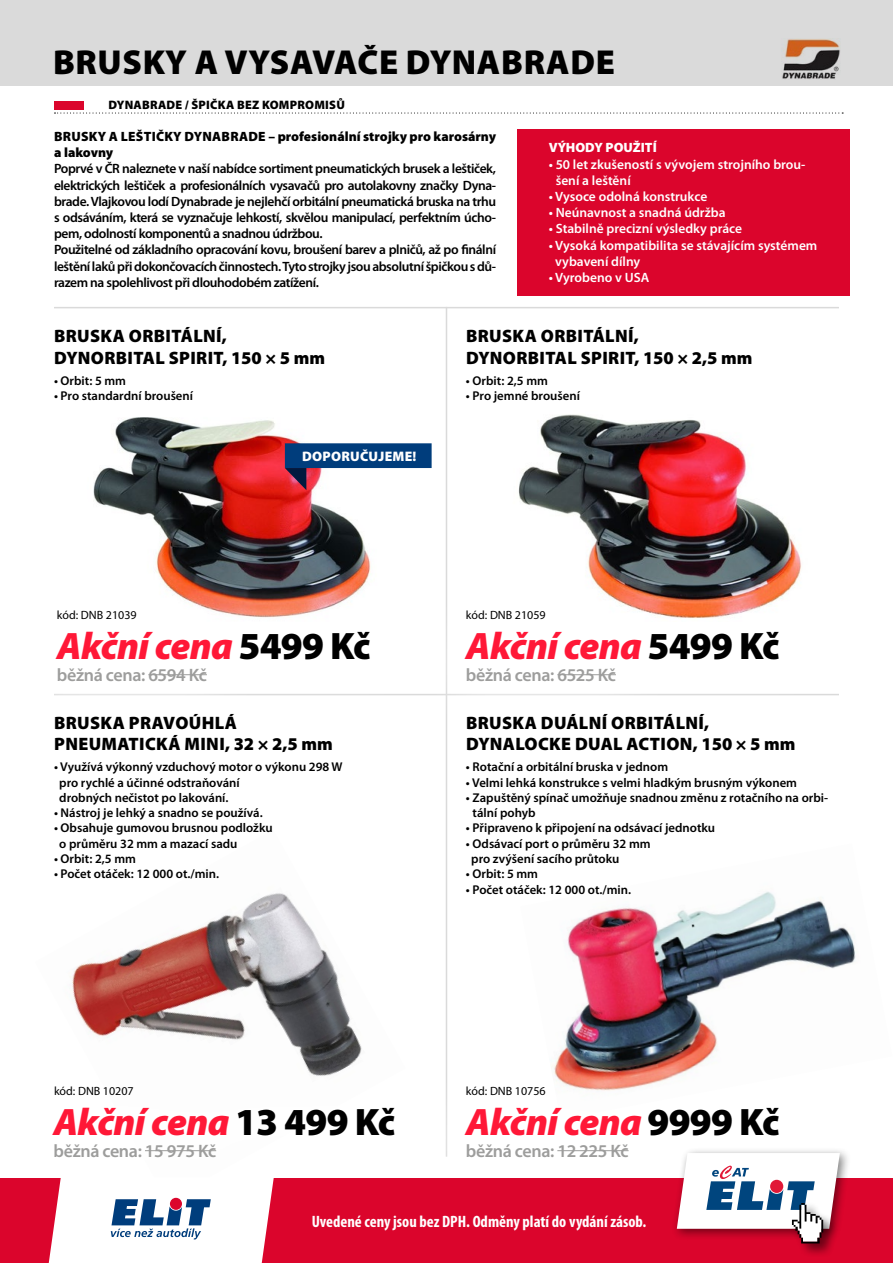
<style>
.page{position:relative;width:893px;height:1263px;background:#fff}
.page>*{position:absolute;margin:0;border:0;box-sizing:border-box;transform-origin:0 0}
.t1{font:italic 900 38.4px "Myriad Pro";letter-spacing:-.02em;color:#ff1837}
.t2{font:900 34.8px "Myriad Pro";letter-spacing:.01em;color:#000}
.t3{font:900 18px/21.6px "Myriad Pro";letter-spacing:.02em;color:#000}
.t4{font:600 18px "Myriad Pro";letter-spacing:-.02em;color:#9d9d9c}
.t5{font:700 condensed 16.5px "Myriad Pro";color:#fff}
.t6{font:900 13.8px "Myriad Pro";letter-spacing:.02em;color:#fff}
.t7{font:600 13.5px/16.2px "Myriad Pro";letter-spacing:-.03em;color:#000}
.t8{font:600 13.5px/16.2px "Myriad Pro";color:#fff}
.t9{font:900 13.5px/16.2px "Myriad Pro";letter-spacing:.02em;color:#000}
.t10{font:900 13.5px "Myriad Pro";color:#fff}
.t11{font:600 12.75px/15.3px "Myriad Pro";color:#000}
.t12{font:900 12.3px "Myriad Pro";letter-spacing:.02em;color:#000}
.t13{font:12px "Myriad Pro";color:#000}
.s1{font-style:normal;color:#000}
</style>
<div class="page">
<img style="left:72px;top:893px;width:290px;height:162px">
<div style="left:0;top:0;width:893px;height:85px;background:#dadada"></div>
<img style="left:782px;top:38px;width:58px;height:41px">
<svg style="left:55px;top:113px;width:788px;height:1px"></svg>
<div style="left:55px;top:101px;width:29px;height:8px;background:#db052c"></div>
<div style="left:517px;top:129px;width:333px;height:167px;background:#db052c"></div>
<hr style="left:54px;top:307px;width:785px;height:1px;background:#dadada">
<hr style="left:54px;top:694px;width:785px;height:1px;background:#dadada">
<img style="left:93px;top:417px;width:278px;height:162px">
<hr style="left:446px;top:307px;width:1px;height:850px;background:#dadada">
<div style="left:5px;top:579px;width:417px;height:154px;background:#fff"></div>
<hr style="left:148px;top:674px;width:59px;height:1px;background:#9d9d9c">
<div style="left:414px;top:579px;width:417px;height:154px;background:#fff"></div>
<hr style="left:557px;top:674px;width:59px;height:1px;background:#9d9d9c">
<svg style="left:285px;top:443px;width:147px;height:47px"></svg>
<img style="left:560px;top:891px;width:296px;height:164px">
<img style="left:518px;top:414px;width:284px;height:205px">
<div style="left:414px;top:1055px;width:417px;height:154px;background:#fff"></div>
<hr style="left:557px;top:1150px;width:72px;height:1px;background:#9d9d9c">
<hr style="left:145px;top:1150px;width:71px;height:1px;background:#9d9d9c">
<div style="left:0;top:1178px;width:893px;height:85px;background:#db052c"></div>
<svg style="left:49px;top:1178px;width:225px;height:85px;background:#e4dde5"></svg>
<div style="left:671px;top:1147px;width:180px;height:94px;background:#000;opacity:.5"></div>
<div style="left:790px;top:1201px;width:47px;height:57px;background:#000;opacity:.5"></div>
<svg style="left:677px;top:1153px;width:163px;height:90px"></svg>
<h2 class="t2" style="left:53px;top:43px;width:23px">BRU</h2>
<h2 class="t2" style="left:123px;top:43px;width:234px">SKY A VYSAVAČE</h2>
<h2 class="t2" style="left:406px;top:43px;width:70px">DYNABRADE</h2>
<p class="t12" style="left:55px;top:98px;width:33px">D</p>
<p class="t12" style="left:117px;top:98px;width:17px">YNABRADE</p>
<p class="t12" style="left:185px;top:98px;width:35px">/ ŠPIČKA</p>
<p class="t12" style="left:237px;top:98px;width:9px">BEZ</p>
<p class="t12" style="left:262px;top:98px;width:10px">KOMPROM</p>
<p class="t12" style="left:325px;top:98px;width:21px">ISŮ</p>
<p class="t9" style="left:54px;top:128px;width:444px">BRUSKY A LEŠTIČKY DYNABRADE – PROFESIONÁLNÍ STROJKY PRO KAROSÁRNY<br>A LAKOVNY</p>
<p class="t7" style="left:54px;top:160px;width:444px">Poprvé v ČR naleznete v naší nabídce sortiment pneumatických brusek a leštiček, elektrických leštiček a profesionálních vysavačů pro autolakovny značky Dyna&shy;brade. Vlajkovou lodí Dynabrade je nejlehčí orbitální pneumatická bruska na trhu s odsáváním, která se vyznačuje lehkostí, skvělou manipulací, perfektním úcho&shy;pem, odolností komponentů a snadnou údržbou.<br>Použitelné od základního opracování kovu, broušení barev a plničů, až po finální leštění laků při dokončovacích činnostech. Tyto strojky jsou absolutní špičkou s dů&shy;razem na spolehlivost při dlouhodobém zatížení.</p>
<p class="t10" style="left:549px;top:140px;width:28px">VÝHOD</p>
<p class="t10" style="left:594px;top:140px;width:21px">Y POU</p>
<p class="t10" style="left:633px;top:140px;width:20px">ŽITÍ</p>
<p class="t8" style="left:556px;top:156px;width:251px;text-indent:-7px">• 50 let zkušeností s vývojem strojního brou&shy;šení a leštění</p>
<p class="t8" style="left:549px;top:188px;width:160px">• Vysoce odolná konstrukce</p>
<p class="t8" style="left:549px;top:204px;width:178px">• Neúnavnost a snadná údržba</p>
<p class="t8" style="left:549px;top:220px;width:195px">• Stabilně precizní výsledky práce</p>
<p class="t8" style="left:555px;top:237px;width:264px;text-indent:-7px">• Vysoká kompatibilita se stávajícím systémem vybavení dílny</p>
<p class="t8" style="left:549px;top:269px;width:102px">• Vyrobeno v USA</p>
<h3 class="t3" style="left:54px;top:325px;width:272px">BRUSKA ORBITÁLNÍ,<br>DYNORBITAL SPIRIT, 150 × 5 MM</h3>
<p class="t11" style="left:54px;top:372px;width:74px">• Orbit: 5 mm</p>
<p class="t11" style="left:54px;top:388px;width:141px">• Pro standardní broušení</p>
<p class="t6" style="left:302px;top:448px;width:116px">DOPORUČUJEME!</p>
<h3 class="t3" style="left:466px;top:325px;width:288px">BRUSKA ORBITÁLNÍ,<br>DYNORBITAL SPIRIT, 150 × 2,5 MM</h3>
<p class="t11" style="left:466px;top:372px;width:83px">• Orbit: 2,5 mm</p>
<p class="t11" style="left:466px;top:388px;width:115px">• Pro jemné broušení</p>
<p class="t13" style="left:57px;top:608px;width:33px">kód: DNB</p>
<p class="t13" style="left:106px;top:608px;width:32px">21039</p>
<h1 class="t1" style="left:57px;top:625px;width:315px">Akční cena <span class="s1">5499 KČ</span></h1>
<h3 class="t4" style="left:57px;top:663px;width:151px">běžná cena: 6594 Kč</h3>
<h3 class="t3" style="left:54px;top:712px;width:280px">BRUSKA PRAVOÚHLÁ<br>PNEUMATICKÁ MINI, 32 × 2,5 MM</h3>
<p class="t11" style="left:59px;top:759px;width:285px;text-indent:-5px">• Využívá výkonný vzduchový motor o výkonu 298 W pro rychlé a účinné odstraňování<br>drobných nečistot po lakování.</p>
<p class="t11" style="left:54px;top:805px;width:210px">• Nástroj je lehký a snadno se používá.</p>
<p class="t11" style="left:59px;top:820px;width:215px;text-indent:-5px">• Obsahuje gumovou brusnou podložku o průměru 32 mm a mazací sadu</p>
<p class="t11" style="left:54px;top:851px;width:83px">• Orbit: 2,5 mm</p>
<p class="t11" style="left:54px;top:866px;width:167px">• Počet otáček: 12 000 ot./min.</p>
<p class="t13" style="left:466px;top:608px;width:33px">kód: DNB</p>
<p class="t13" style="left:515px;top:608px;width:32px">21059</p>
<h1 class="t1" style="left:466px;top:625px;width:315px">Akční cena <span class="s1">5499 KČ</span></h1>
<h3 class="t4" style="left:466px;top:663px;width:151px">běžná cena: 6525 Kč</h3>
<h3 class="t3" style="left:466px;top:712px;width:331px">BRUSKA DUÁLNÍ ORBITÁLNÍ,<br>DYNALOCKE DUAL ACTION, 150 × 5 MM</h3>
<p class="t11" style="left:466px;top:759px;width:204px">• Rotační a orbitální bruska v jednom</p>
<p class="t11" style="left:466px;top:774px;width:333px">• Velmi lehká konstrukce s velmi hladkým brusným výkonem</p>
<p class="t11" style="left:473px;top:789px;width:357px;text-indent:-7px">• Zapuštěný spínač umožňuje snadnou změnu z rotačního na orbi&shy;tální pohyb</p>
<p class="t11" style="left:466px;top:820px;width:251px">• Připraveno k připojení na odsávací jednotku</p>
<p class="t11" style="left:471px;top:835px;width:181px;text-indent:-5px">• Odsávací port o průměru 32 mm pro zvýšení sacího průtoku</p>
<p class="t11" style="left:466px;top:866px;width:74px">• Orbit: 5 mm</p>
<p class="t11" style="left:466px;top:881px;width:167px">• Počet otáček: 12 000 ot./min.</p>
<p class="t13" style="left:54px;top:1083px;width:33px">kód: DNB</p>
<p class="t13" style="left:103px;top:1083px;width:32px">10207</p>
<p class="t13" style="left:466px;top:1083px;width:33px">kód: DNB</p>
<p class="t13" style="left:515px;top:1083px;width:32px">10756</p>
<h1 class="t1" style="left:54px;top:1101px;width:343px">Akční cena <span class="s1">13 499 KČ</span></h1>
<h3 class="t4" style="left:54px;top:1139px;width:164px">běžná cena: 15 975 Kč</h3>
<h1 class="t1" style="left:466px;top:1101px;width:315px">Akční cena <span class="s1">9999 KČ</span></h1>
<h3 class="t4" style="left:466px;top:1139px;width:164px">běžná cena: 12 225 Kč</h3>
<p class="t5" style="left:312px;top:1211px;width:336px">Uvedené ceny jsou bez DPH. Odměny platí do vydání zásob.</p>
</div>
